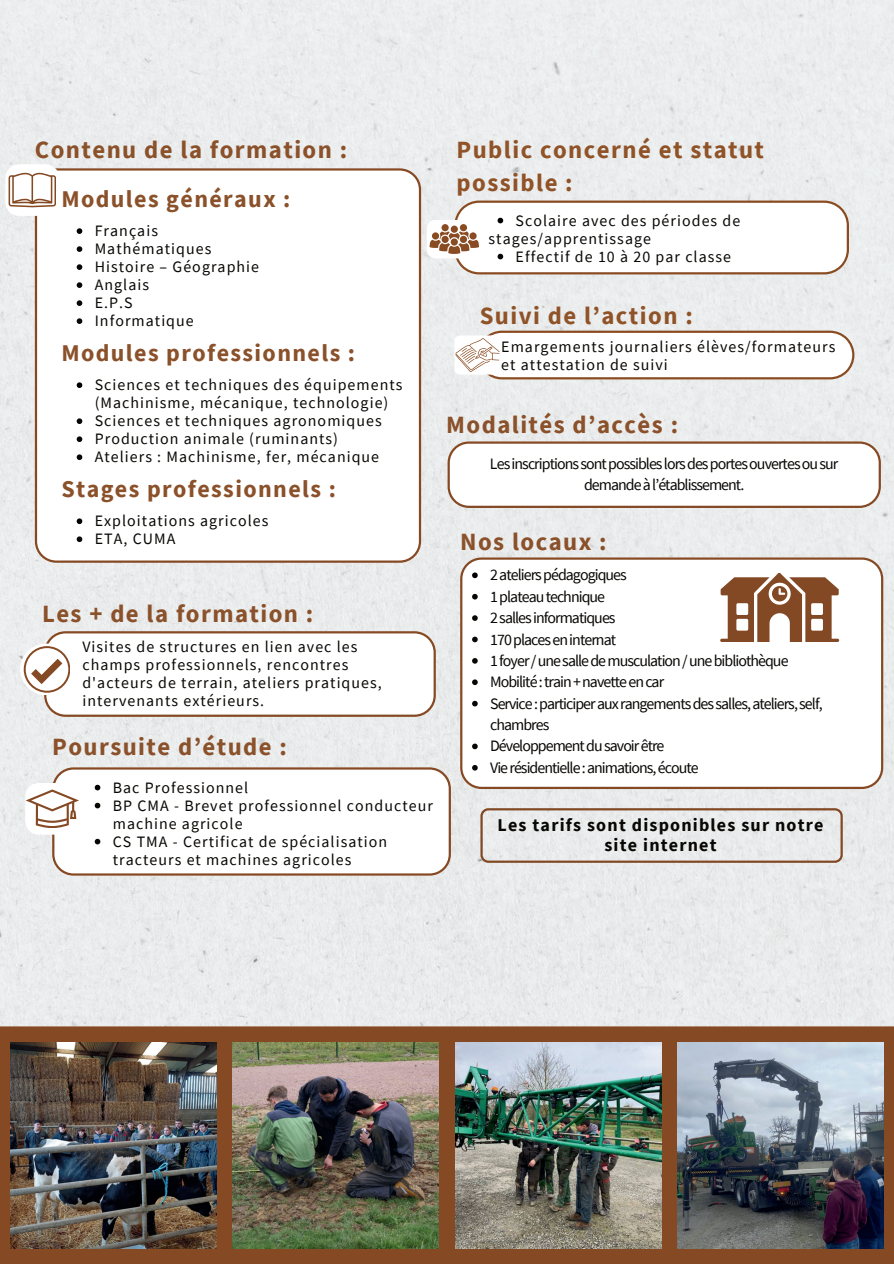
<style>
.page{position:relative;width:894px;height:1264px;background:#fff}
.page>*{position:absolute;margin:0;border:0;box-sizing:border-box;transform-origin:0 0}
.t1{font:700 24.75px "Source Sans Pro";letter-spacing:.06em;color:#8a512a}
.t2{font:700 24.75px/33.8px "Source Sans Pro";letter-spacing:.06em;color:#905328}
.t3{font:700 24px "Source Sans Pro";letter-spacing:.06em;color:#8a512a}
.t4{font:700 18px/20.2px "Source Sans Pro";letter-spacing:.065em;color:#080704;text-align:center}
.t5{font:15.9px/18px "Source Sans Pro";letter-spacing:.065em;color:#080704}
.t6{font:15.9px/21.3px "Source Sans Pro";letter-spacing:-.06em;color:#080704}
</style>
<div class="page">
<div style="left:0;top:0;width:893px;height:1026px;background:#eaeced"></div>
<div style="left:0;top:1026px;width:893px;height:237px;background:#854923"></div>
<img style="left:10px;top:1042px;width:206px;height:206px">
<img style="left:232px;top:1042px;width:207px;height:206px">
<img style="left:455px;top:1042px;width:206px;height:206px">
<img style="left:677px;top:1042px;width:206px;height:206px">
<svg style="left:35px;top:168px;width:386px;height:394px"></svg>
<div style="left:5px;top:164px;width:54px;height:52px;background:#fff;border-radius:13px"></div>
<svg style="left:9px;top:173px;width:47px;height:34px"></svg>
<svg style="left:20px;top:643px;width:54px;height:52px"></svg>
<svg style="left:24px;top:631px;width:411px;height:85px"></svg>
<svg style="left:480px;top:808px;width:362px;height:54px"></svg>
<svg style="left:460px;top:557px;width:423px;height:232px"></svg>
<svg style="left:472px;top:572px;width:5px;height:6px"></svg>
<svg style="left:472px;top:594px;width:5px;height:5px"></svg>
<svg style="left:472px;top:615px;width:5px;height:6px"></svg>
<svg style="left:472px;top:636px;width:5px;height:6px"></svg>
<svg style="left:472px;top:658px;width:5px;height:5px"></svg>
<svg style="left:472px;top:679px;width:5px;height:6px"></svg>
<svg style="left:472px;top:700px;width:5px;height:6px"></svg>
<svg style="left:472px;top:743px;width:5px;height:6px"></svg>
<svg style="left:472px;top:765px;width:5px;height:5px"></svg>
<svg style="left:720px;top:573px;width:118px;height:69px"></svg>
<svg style="left:26px;top:767px;width:424px;height:108px"></svg>
<svg style="left:447px;top:441px;width:433px;height:67px"></svg>
<svg style="left:77px;top:228px;width:5px;height:6px"></svg>
<svg style="left:77px;top:246px;width:5px;height:6px"></svg>
<svg style="left:77px;top:264px;width:5px;height:6px"></svg>
<svg style="left:77px;top:282px;width:5px;height:6px"></svg>
<svg style="left:77px;top:300px;width:5px;height:6px"></svg>
<svg style="left:77px;top:318px;width:5px;height:6px"></svg>
<svg style="left:77px;top:382px;width:5px;height:6px"></svg>
<svg style="left:77px;top:418px;width:5px;height:6px"></svg>
<svg style="left:77px;top:436px;width:5px;height:6px"></svg>
<svg style="left:77px;top:454px;width:5px;height:6px"></svg>
<svg style="left:77px;top:518px;width:5px;height:6px"></svg>
<svg style="left:77px;top:536px;width:5px;height:6px"></svg>
<svg style="left:454px;top:330px;width:400px;height:49px"></svg>
<div style="left:426px;top:219px;width:55px;height:39px;background:#fff;border-radius:9px"></div>
<svg style="left:429px;top:200px;width:419px;height:74px"></svg>
<h1 class="t1" style="left:35px;top:133px;width:314px">Contenu de la formation :</h1>
<h2 class="t3" style="left:61px;top:183px;width:230px">Modules généraux :</h2>
<p class="t5" style="left:95px;top:222px;width:166px">Français<br>Mathématiques<br>Histoire – Géographie<br>Anglais<br>E.P.S<br>Informatique</p>
<h2 class="t3" style="left:61px;top:337px;width:295px">Modules professionnels :</h2>
<p class="t5" style="left:95px;top:376px;width:309px">Sciences et techniques des équipements (Machinisme, mécanique, technologie)<br>Sciences et techniques agronomiques Production animale (ruminants)<br>Ateliers : Machinisme, fer, mécanique</p>
<h2 class="t3" style="left:61px;top:473px;width:276px">Stages professionnels :</h2>
<p class="t5" style="left:95px;top:512px;width:175px">Exploitations agricoles<br>ETA, CUMA</p>
<h1 class="t1" style="left:42px;top:597px;width:273px">Les + de la formation :</h1>
<p class="t5" style="left:82px;top:638px;width:301px">Visites de structures en lien avec les champs professionnels, rencontres d'acteurs de terrain, ateliers pratiques, intervenants extérieurs.</p>
<h1 class="t1" style="left:52px;top:730px;width:236px">Poursuite d’étude :</h1>
<p class="t5" style="left:113px;top:778px;width:322px">Bac Professionnel<br>BP CMA - Brevet professionnel conducteur machine agricole<br>CS TMA - Certificat de spécialisation tracteurs et machines agricoles</p>
<h1 class="t2" style="left:456px;top:132px;width:309px">Public concerné et statut possible :</h1>
<p class="t5" style="left:488px;top:211px;width:253px;text-indent:27px">Scolaire avec des périodes de stages/apprentissage</p>
<p class="t5" style="left:515px;top:247px;width:217px">Effectif de 10 à 20 par classe</p>
<h1 class="t2" style="left:479px;top:299px;width:214px">Suivi de l’action :</h1>
<p class="t5" style="left:501px;top:337px;width:335px">Emargements journaliers élèves/formateurs et attestation de suivi</p>
<h1 class="t1" style="left:446px;top:408px;width:233px">Modalités d’accès :</h1>
<p class="t6" style="left:490px;top:453px;width:350px;text-align:center">Les inscriptions sont possibles lors des portes ouvertes ou sur demande à l’établissement.</p>
<h1 class="t1" style="left:460px;top:524px;width:148px">Nos locaux :</h1>
<p class="t6" style="left:490px;top:564px;width:334px">2 ateliers pédagogiques<br>1 plateau technique<br>2 salles informatiques<br>170 places en internat<br>1 foyer / une salle de musculation / une bibliothèque<br>Mobilité : train + navette en car<br>Service : participer aux rangements des salles, ateliers, self, chambres<br>Développement du savoir être<br>Vie résidentielle : animations, écoute</p>
<p class="t4" style="left:497px;top:814px;width:327px">Les tarifs sont disponibles sur notre site internet</p>
</div>
